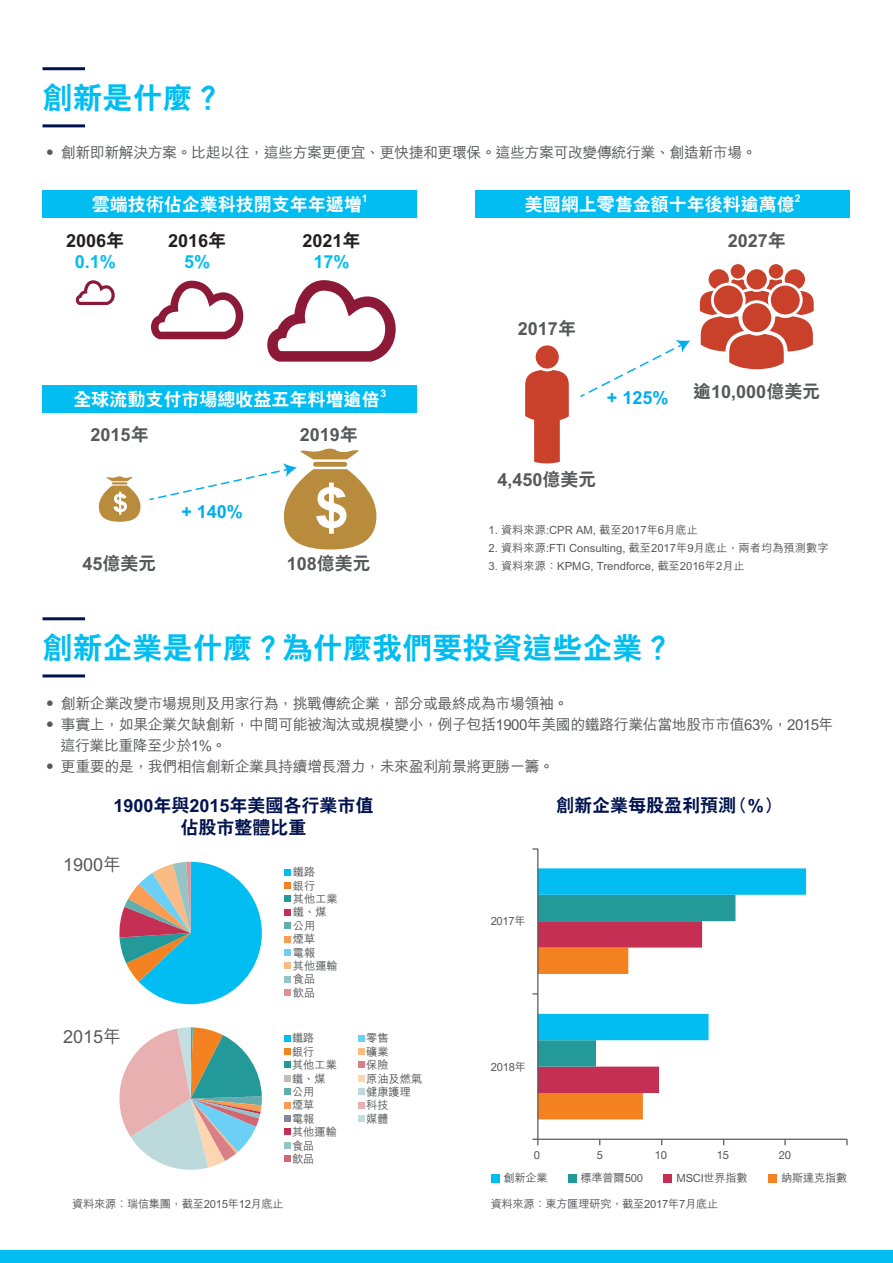
<style>
.page{position:relative;width:893px;height:1263px;background:#fff}
.page>*{position:absolute;margin:0;border:0;box-sizing:border-box;transform-origin:0 0}
.t1{font:800 30px "C Hei 2 HK";color:#01bdf2}
.t2{font:800 18px "C Hei 2 HK";color:#57585a}
.t3{font:800 18px "C Hei 2 HK";color:#fff}
.t4{font:800 18px/21.6px "C Hei 2 HK";color:#00134d;text-align:center}
.t5{font:800 18px "C Hei 2 HK";color:#231f20}
.t6{font:800 18px "C Hei 2 HK";color:#00aeef}
.t7{font:500 18px "M Hei HK";color:#57585a}
.t8{font:800 18px "C Hei 2 HK";color:#01bdf2}
.t9{font:500 15px "M Hei HK";letter-spacing:-.035em;color:#57585a}
.t10{font:500 11.25px/13.4px "M Hei HK";color:#57585a}
.t11{font:500 11.25px "M Hei HK";letter-spacing:-.025em;color:#57585a}
.t12{font:11.25px "Helvetica Neue";color:#57585a}
.t13{font:800 10.5px "C Hei 2 HK";color:#fff}
</style>
<div class="page">
<div style="left:0;top:1250px;width:893px;height:13px;background:#01bdf2"></div>
<hr style="left:43px;top:67px;width:42px;height:3px;background:#00134d">
<hr style="left:43px;top:124px;width:42px;height:3px;background:#00134d">
<hr style="left:43px;top:617px;width:42px;height:3px;background:#00134d">
<hr style="left:43px;top:674px;width:42px;height:3px;background:#00134d">
<div style="left:43px;top:190px;width:374px;height:28px;background:#01bdf2"></div>
<div style="left:43px;top:385px;width:374px;height:28px;background:#01bdf2"></div>
<div style="left:476px;top:190px;width:374px;height:28px;background:#01bdf2"></div>
<svg style="left:76px;top:280px;width:39px;height:25px"></svg>
<svg style="left:151px;top:281px;width:93px;height:58px"></svg>
<svg style="left:267px;top:280px;width:129px;height:82px"></svg>
<svg style="left:99px;top:476px;width:41px;height:46px"></svg>
<svg style="left:149px;top:448px;width:227px;height:101px"></svg>
<svg style="left:580px;top:340px;width:110px;height:57px"></svg>
<svg style="left:700px;top:264px;width:114px;height:105px"></svg>
<svg style="left:525px;top:370px;width:44px;height:93px"></svg>
<div style="left:536px;top:345px;width:23px;height:24px;background:#c9402b;border-radius:50%"></div>
<svg style="left:119px;top:862px;width:143px;height:142px"></svg>
<svg style="left:119px;top:1027px;width:143px;height:143px"></svg>
<svg style="left:284px;top:1035px;width:6px;height:6px"></svg>
<div style="left:284px;top:1048px;width:6px;height:7px;background:#f58220"></div>
<svg style="left:284px;top:1062px;width:6px;height:6px"></svg>
<svg style="left:284px;top:1075px;width:6px;height:6px"></svg>
<div style="left:284px;top:1088px;width:6px;height:7px;background:#63adae"></div>
<svg style="left:284px;top:1102px;width:6px;height:6px"></svg>
<div style="left:284px;top:1115px;width:6px;height:7px;background:#7f8aa1"></div>
<svg style="left:284px;top:1129px;width:6px;height:6px"></svg>
<svg style="left:284px;top:1142px;width:6px;height:6px"></svg>
<div style="left:284px;top:1155px;width:6px;height:7px;background:#d26672"></div>
<svg style="left:358px;top:1035px;width:6px;height:6px"></svg>
<div style="left:358px;top:1048px;width:6px;height:7px;background:#fbbb85"></div>
<svg style="left:358px;top:1062px;width:6px;height:6px"></svg>
<svg style="left:358px;top:1075px;width:6px;height:6px"></svg>
<div style="left:358px;top:1088px;width:6px;height:7px;background:#bcd9db"></div>
<svg style="left:358px;top:1102px;width:6px;height:6px"></svg>
<div style="left:358px;top:1115px;width:6px;height:7px;background:#c4dee0"></div>
<svg style="left:284px;top:869px;width:6px;height:6px"></svg>
<div style="left:284px;top:882px;width:6px;height:7px;background:#f58220"></div>
<div style="left:284px;top:895px;width:6px;height:7px;background:#239999"></div>
<svg style="left:284px;top:909px;width:6px;height:6px"></svg>
<div style="left:284px;top:922px;width:6px;height:7px;background:#63adae"></div>
<svg style="left:284px;top:936px;width:6px;height:6px"></svg>
<div style="left:284px;top:949px;width:6px;height:7px;background:#6bcff6"></div>
<div style="left:284px;top:962px;width:6px;height:7px;background:#fbbb85"></div>
<svg style="left:284px;top:976px;width:6px;height:6px"></svg>
<div style="left:284px;top:989px;width:6px;height:7px;background:#df9296"></div>
<div style="left:768px;top:1174px;width:8px;height:8px;background:#f58220"></div>
<div style="left:663px;top:1174px;width:9px;height:9px;background:#c52f53"></div>
<div style="left:568px;top:1174px;width:8px;height:8px;background:#239999"></div>
<div style="left:491px;top:1174px;width:8px;height:9px;background:#01bdf2"></div>
<svg style="left:538px;top:868px;width:268px;height:54px;fill:#01bdf2"></svg>
<hr style="left:538px;top:1139px;width:309px;height:1px;background:#57585a">
<svg style="left:846px;top:1139px;width:2px;height:6px"></svg>
<hr style="left:537px;top:849px;width:1px;height:290px;background:#57585a">
<svg style="left:532px;top:895px;width:203px;height:224px"></svg>
<svg style="left:532px;top:848px;width:6px;height:2px"></svg>
<h1 class="t1" style="left:43px;top:78px;width:182px">創新是什麼？</h1>
<p class="t9" style="left:43px;top:142px;width:716px">‧ 創新即新解決方案。比起以往，這些方案更便宜、更快捷和更環保。這些方案可改變傳統行業、創造新市場。</p>
<p class="t3" style="left:92px;top:192px;width:271px">雲端技術佔企業科技開支年年遞增</p>
<p class="t13" style="left:362px;top:191px;width:7px">1</p>
<p class="t5" style="left:66px;top:228px;width:60px">2006年</p>
<p class="t8" style="left:75px;top:249px;width:43px">0.1%</p>
<p class="t5" style="left:168px;top:228px;width:60px">2016年</p>
<p class="t8" style="left:184px;top:249px;width:28px">5%</p>
<p class="t5" style="left:302px;top:228px;width:60px">2021年</p>
<p class="t8" style="left:313px;top:249px;width:38px">17%</p>
<p class="t3" style="left:73px;top:387px;width:308px">全球流動支付市場總收益五年料增逾倍</p>
<p class="t13" style="left:380px;top:386px;width:7px">3</p>
<p class="t2" style="left:91px;top:422px;width:60px">2015年</p>
<p class="t2" style="left:83px;top:552px;width:76px">45億美元</p>
<p class="t6" style="left:181px;top:499px;width:63px">+ 140%</p>
<p class="t2" style="left:300px;top:422px;width:60px">2019年</p>
<p class="t2" style="left:287px;top:552px;width:86px">108億美元</p>
<p class="t3" style="left:525px;top:192px;width:272px">美國網上零售金額十年後料逾萬億</p>
<p class="t13" style="left:795px;top:191px;width:7px">2</p>
<p class="t2" style="left:518px;top:316px;width:60px">2017年</p>
<p class="t2" style="left:728px;top:228px;width:60px">2027年</p>
<p class="t6" style="left:607px;top:385px;width:63px">+ 125%</p>
<p class="t2" style="left:693px;top:379px;width:129px">逾10,000億美元</p>
<p class="t2" style="left:497px;top:468px;width:101px">4,450億美元</p>
<p class="t10" style="left:488px;top:522px;width:211px">1. 資料來源:CPR AM, 截至2017年6月底止</p>
<p class="t10" style="left:488px;top:540px;width:342px">2. 資料來源:FTI Consulting, 截至2017年9月底止，兩者均為預測數字</p>
<p class="t10" style="left:488px;top:558px;width:258px">3. 資料來源：KPMG, Trendforce, 截至2016年2月止</p>
<h1 class="t1" style="left:43px;top:628px;width:631px">創新企業是什麼？為什麼我們要投資這些企業？</h1>
<p class="t9" style="left:43px;top:692px;width:528px">‧ 創新企業改變市場規則及用家行為，挑戰傳統企業，部分或最終成為市場領袖。</p>
<p class="t9" style="left:43px;top:713px;width:793px">‧ 事實上，如果企業欠缺創新，中間可能被淘汰或規模變小，例子包括1900年美國的鐵路行業佔當地股市市值63%，2015年</p>
<p class="t9" style="left:61px;top:734px;width:168px">這行業比重降至少於1%。</p>
<p class="t9" style="left:43px;top:755px;width:513px">‧ 更重要的是，我們相信創新企業具持續增長潛力，未來盈利前景將更勝一籌。</p>
<p class="t4" style="left:114px;top:795px;width:262px">1900年與2015年美國各行業市值佔股市整體比重</p>
<p class="t7" style="left:63px;top:851px;width:60px">1900年</p>
<p class="t10" style="left:293px;top:864px;width:46px">鐵路<br>銀行<br>其他工業鐵、煤公用<br>煙草<br>電報<br>其他運輸食品<br>飲品</p>
<p class="t7" style="left:63px;top:1023px;width:60px">2015年</p>
<p class="t10" style="left:292px;top:1031px;width:46px">鐵路<br>銀行<br>其他工業鐵、煤公用<br>煙草<br>電報<br>其他運輸食品<br>飲品</p>
<p class="t10" style="left:366px;top:1031px;width:58px">零售<br>礦業<br>保險<br>原油及燃氣健康護理科技<br>媒體</p>
<p class="t11" style="left:72px;top:1196px;width:213px">資料來源︰瑞信集團，截至2015年12月底止</p>
<p class="t4" style="left:556px;top:795px;width:227px">創新企業每股盈利預測（%）</p>
<p class="t10" style="left:491px;top:913px;width:37px">2017年</p>
<p class="t10" style="left:491px;top:1059px;width:37px">2018年</p>
<p class="t12" style="left:534px;top:1145px;width:8px">0</p>
<p class="t12" style="left:597px;top:1145px;width:8px">5</p>
<p class="t12" style="left:655px;top:1145px;width:14px">10</p>
<p class="t12" style="left:717px;top:1145px;width:14px">15</p>
<p class="t12" style="left:779px;top:1145px;width:14px">20</p>
<p class="t10" style="left:504px;top:1171px;width:46px">創新企業</p>
<p class="t11" style="left:580px;top:1170px;width:64px">標準普爾500</p>
<p class="t11" style="left:677px;top:1170px;width:73px">MSCI世界指數</p>
<p class="t10" style="left:781px;top:1171px;width:68px">納斯達克指數</p>
<p class="t11" style="left:491px;top:1196px;width:229px">資料來源：東方匯理研究，截至2017年7月底止</p>
</div>
